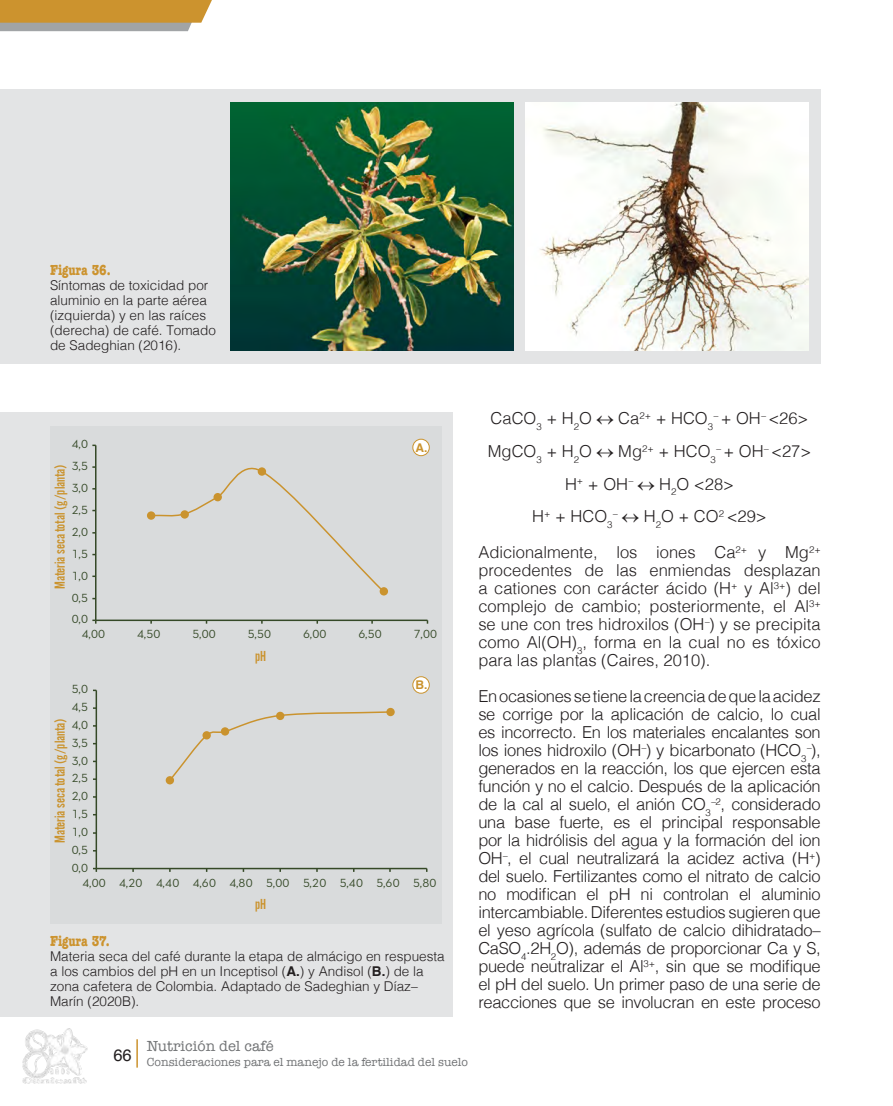
<style>
.page{position:relative;width:893px;height:1106px;background:#fff}
.page>*{position:absolute;margin:0;border:0;box-sizing:border-box;transform-origin:0 0}
.TEXTOS_GENERALES{font:300 16.5px/18px "Helvetica";letter-spacing:-.01em;color:#231f20;text-align:justify}
.Formula{font:300 16.5px "Helvetica";color:#231f20}
.t1{font:16.5px "Helvetica";color:#231f20}
.t2{font:15px "Alternate Got No 2";letter-spacing:-.005em;color:#ca932e}
.t3{font:700 condensed 15px "American Typewriter";color:#cc932e}
.t4{font:15px "American Typewriter";color:#717375}
.t5{font:300 13.5px/15px "Helvetica";color:#231f20}
.t6{font:12px "Neutraface 2 Text";letter-spacing:.02em;color:#354927}
.t7{font:12px "American Typewriter";color:#717375}
.t8{font:700 12px "Helvetica";color:#ca932e}
.s1{font-weight:700}
</style>
<div class="page">
<img style="left:23px;top:1028px;width:64px;height:56px">
<hr style="left:136px;top:1039px;width:2px;height:28px;background:#cc932e">
<svg style="left:0;top:0;width:212px;height:31px;background:#c49c54"></svg>
<div style="left:0;top:89px;width:821px;height:275px;background:#e3e4e5"></div>
<img style="left:231px;top:102px;width:283px;height:248px">
<img style="left:526px;top:102px;width:283px;height:248px">
<div style="left:0;top:412px;width:453px;height:604px;background:#e3e4e5"></div>
<div style="left:50px;top:426px;width:391px;height:497px;background:#d9dbdc"></div>
<hr style="left:96px;top:690px;width:1px;height:178px;background:#354927">
<hr style="left:96px;top:867px;width:331px;height:2px;background:#354927">
<svg style="left:93px;top:867px;width:4px;height:5px"></svg>
<svg style="left:172px;top:711px;width:220px;height:67px"></svg>
<div style="left:166px;top:776px;width:8px;height:8px;background:#ca932e;border-radius:50%"></div>
<div style="left:202px;top:731px;width:9px;height:8px;background:#ca932e;border-radius:50%"></div>
<div style="left:221px;top:727px;width:8px;height:8px;background:#ca932e;border-radius:50%"></div>
<div style="left:276px;top:711px;width:8px;height:9px;background:#ca932e;border-radius:50%"></div>
<div style="left:386px;top:708px;width:9px;height:8px;background:#ca932e;border-radius:50%"></div>
<hr style="left:95px;top:445px;width:2px;height:175px;background:#354927">
<hr style="left:96px;top:619px;width:331px;height:2px;background:#354927">
<svg style="left:92px;top:619px;width:5px;height:4px"></svg>
<svg style="left:153px;top:467px;width:229px;height:126px"></svg>
<div style="left:147px;top:511px;width:8px;height:9px;background:#ca932e;border-radius:50%"></div>
<div style="left:180px;top:510px;width:9px;height:8px;background:#ca932e;border-radius:50%"></div>
<div style="left:213px;top:493px;width:9px;height:8px;background:#ca932e;border-radius:50%"></div>
<div style="left:258px;top:467px;width:8px;height:9px;background:#ca932e;border-radius:50%"></div>
<div style="left:380px;top:587px;width:8px;height:8px;background:#ca932e;border-radius:50%"></div>
<div style="left:413px;top:439px;width:16px;height:17px;background:#fff;border-radius:50%"></div>
<div style="left:412px;top:439px;width:18px;height:17px;border:1px solid #ca932e;border-radius:50%"></div>
<div style="left:413px;top:676px;width:16px;height:17px;background:#fff;border-radius:50%"></div>
<div style="left:412px;top:676px;width:18px;height:17px;border:1px solid #ca932e;border-radius:50%"></div>
<p class="t3" style="left:50px;top:258px;width:62px">Figura 36.</p>
<p class="t5" style="left:50px;top:277px;width:167px">Síntomas de toxicidad por aluminio en la parte aérea (izquierda) y en las raíces (derecha) de café. Tomado de Sadeghian (2016).</p>
<p class="t6" style="left:72px;top:436px;width:18px">4,0</p>
<p class="t6" style="left:72px;top:458px;width:18px">3,5</p>
<p class="t2" style="left:52px;top:588px;width:126px;rotate:-90deg">Materia seca total (g/planta)</p>
<p class="t6" style="left:72px;top:480px;width:18px">3,0</p>
<p class="t6" style="left:72px;top:502px;width:18px">2,5</p>
<p class="t6" style="left:72px;top:524px;width:18px">2,0</p>
<p class="t6" style="left:72px;top:546px;width:18px">1,5</p>
<p class="t6" style="left:72px;top:568px;width:18px">1,0</p>
<p class="t6" style="left:72px;top:590px;width:18px">0,5</p>
<p class="t6" style="left:72px;top:612px;width:18px">0,0</p>
<p class="t8" style="left:416px;top:437px;width:13px">A.</p>
<p class="t6" style="left:82px;top:627px;width:25px">4,00</p>
<p class="t6" style="left:137px;top:627px;width:25px">4,50</p>
<p class="t6" style="left:193px;top:627px;width:25px">5,00</p>
<p class="t6" style="left:248px;top:627px;width:25px">5,50</p>
<p class="t6" style="left:303px;top:627px;width:25px">6,00</p>
<p class="t6" style="left:359px;top:627px;width:25px">6,50</p>
<p class="t6" style="left:414px;top:627px;width:25px">7,00</p>
<p class="t6" style="left:72px;top:681px;width:18px">5,0</p>
<p class="t6" style="left:72px;top:699px;width:18px">4,5</p>
<p class="t2" style="left:52px;top:842px;width:126px;rotate:-90deg">Materia seca total (g/planta)</p>
<p class="t6" style="left:72px;top:717px;width:18px">4,0</p>
<p class="t6" style="left:72px;top:735px;width:18px">3,5</p>
<p class="t6" style="left:72px;top:753px;width:18px">3,0</p>
<p class="t6" style="left:72px;top:771px;width:18px">2,5</p>
<p class="t6" style="left:72px;top:788px;width:18px">2,0</p>
<p class="t6" style="left:72px;top:806px;width:18px">1,5</p>
<p class="t6" style="left:72px;top:824px;width:18px">1,0</p>
<p class="t6" style="left:72px;top:842px;width:18px">0,5</p>
<p class="t6" style="left:72px;top:860px;width:18px">0,0</p>
<p class="t2" style="left:255px;top:648px;width:13px">pH</p>
<p class="t8" style="left:416px;top:675px;width:13px">B.</p>
<p class="t6" style="left:83px;top:875px;width:355px">4,00 4,20 4,40 4,60 4,80 5,00 5,20 5,40 5,60 5,80</p>
<p class="t2" style="left:255px;top:896px;width:13px">pH</p>
<p class="t3" style="left:50px;top:929px;width:61px">Figura 37.</p>
<p class="t5" style="left:50px;top:947px;width:396px">Materia seca del café durante la etapa de almácigo en respuesta a los cambios del pH en un Inceptisol (<span class="s1">A.</span>) y Andisol (<span class="s1">B.</span>) de la zona cafetera de Colombia. Adaptado de Sadeghian y Díaz– Marín (2020B).</p>
<p class="Formula" style="left:491px;top:404px;width:319px">CaCO<sub>3</sub> + H<sub>2</sub>O ↔ Ca<sup>2+</sup> + HCO<sub>3</sub><sup>–</sup> + OH<sup>–</sup> &lt;26&gt;</p>
<p class="Formula" style="left:488px;top:437px;width:325px">MgCO<sub>3</sub> + H<sub>2</sub>O ↔ Mg<sup>2+</sup> + HCO<sub>3</sub><sup>–</sup> + OH<sup>–</sup> &lt;27&gt;</p>
<p class="Formula" style="left:565px;top:470px;width:171px">H<sup>+</sup> + OH<sup>–</sup> ↔ H<sub>2</sub>O &lt;28&gt;</p>
<p class="Formula" style="left:532px;top:502px;width:236px">H<sup>+</sup> + HCO<sub>3</sub><sup>–</sup> ↔ H<sub>2</sub>O + CO<sup>2</sup> &lt;29&gt;</p>
<p class="TEXTOS_GENERALES" style="left:478px;top:542px;width:344px">Adicionalmente, los iones Ca<sup>2+</sup> y Mg<sup>2+ </sup>procedentes de las enmiendas desplazan a cationes con carácter ácido (H<sup>+</sup> y Al<sup>3+</sup>) del complejo de cambio; posteriormente, el Al<sup>3+ </sup>se une con tres hidroxilos (OH<sup>–</sup>) y se precipita como Al(OH)<sub>3</sub>, forma en la cual no es tóxico para las plantas (Caires, 2010).</p>
<p class="TEXTOS_GENERALES" style="left:478px;top:686px;width:344px">En ocasiones se tiene la creencia de que la acidez se corrige por la aplicación de calcio, lo cual es incorrecto. En los materiales encalantes son los iones hidroxilo (OH<sup>–</sup>) y bicarbonato (HCO<sub>3</sub><sup>–</sup>), generados en la reacción, los que ejercen esta función y no el calcio. Después de la aplicación de la cal al suelo, el anión CO<sub>3</sub><sup>–</sup><sup>2</sup>, considerado una base fuerte, es el principal responsable por la hidrólisis del agua y la formación del ion OH<sup>–</sup>, el cual neutralizará la acidez activa (H<sup>+</sup>) del suelo. Fertilizantes como el nitrato de calcio no modifican el pH ni controlan el aluminio intercambiable. Diferentes estudios sugieren que el yeso agrícola (sulfato de calcio dihidratado– CaSO<sub>4</sub>.2H<sub>2</sub>O), además de proporcionar Ca y S, puede neutralizar el Al<sup>3+</sup>, sin que se modifique el pH del suelo. Un primer paso de una serie de reacciones que se involucran en este proceso</p>
<p class="t1" style="left:113px;top:1042px;width:20px">66</p>
<p class="t4" style="left:147px;top:1034px;width:128px">Nutrición del café</p>
<p class="t7" style="left:147px;top:1052px;width:323px">Consideraciones para el manejo de la fertilidad del suelo</p>
</div>
